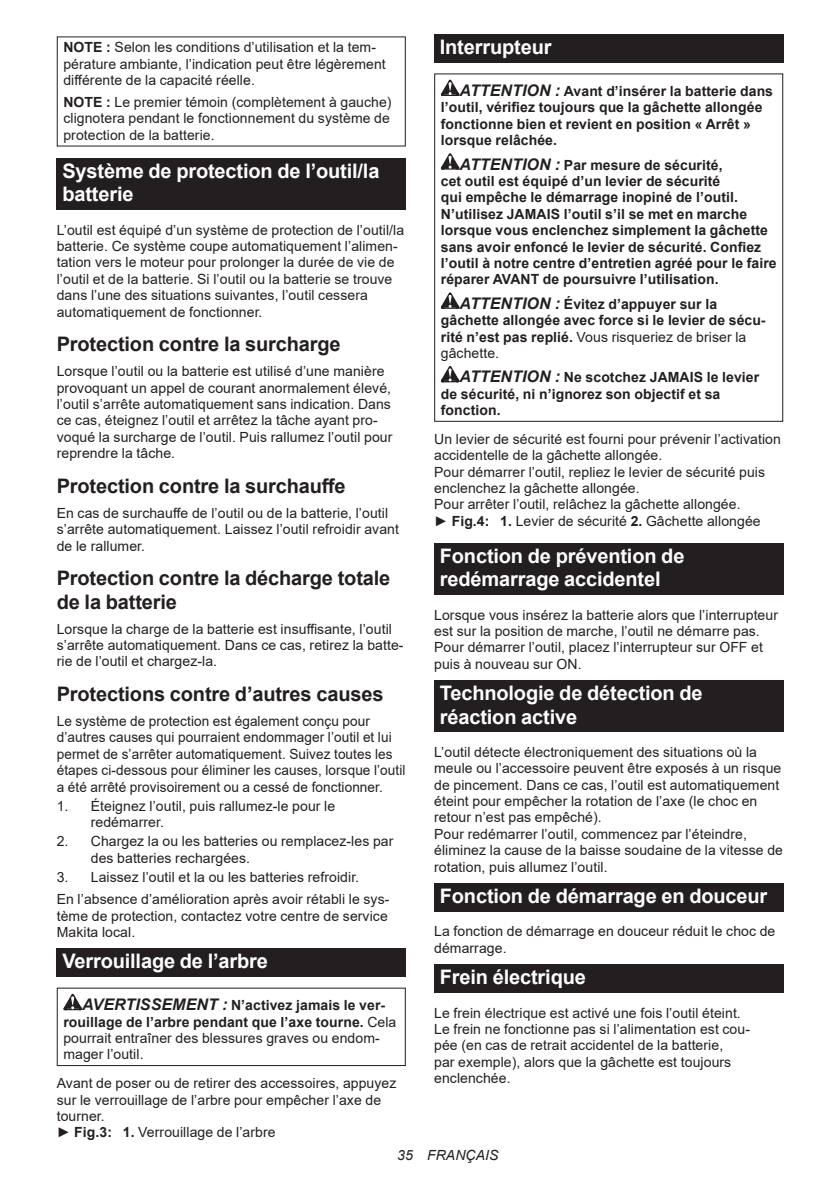
<style>
.page{position:relative;width:840px;height:1191px;background:#fff}
.page>*{position:absolute;margin:0;border:0;box-sizing:border-box;transform-origin:0 0}
.t1{font:700 20px/23.4px "Arial";letter-spacing:-.01em;color:#fff}
.t2{font:700 20px/23.4px "Arial";letter-spacing:-.01em;color:#231f20}
.t3{font:14px/16.4px "Arial";letter-spacing:.005em;color:#231f20}
.t4{font:700 14px/16.4px "Arial";letter-spacing:.005em;color:#231f20}
.t5{font:italic 14px "Arial";letter-spacing:.005em;color:#231f20}
.s1{font-weight:700}
.s2{font-style:italic;font-size:16px}
.s3{font-weight:400}
</style>
<div class="page">
<div style="left:57px;top:158px;width:348px;height:52px;background:#231f20"></div>
<div style="left:57px;top:948px;width:348px;height:28px;background:#231f20"></div>
<svg style="left:63px;top:993px;width:19px;height:17px"></svg>
<div style="left:57px;top:987px;width:348px;height:79px;border:1px solid #231f20"></div>
<div style="left:434px;top:34px;width:348px;height:29px;background:#231f20"></div>
<svg style="left:440px;top:80px;width:19px;height:16px"></svg>
<svg style="left:440px;top:153px;width:19px;height:17px"></svg>
<svg style="left:440px;top:292px;width:19px;height:17px"></svg>
<svg style="left:440px;top:366px;width:19px;height:16px"></svg>
<div style="left:434px;top:73px;width:348px;height:349px;border:1px solid #231f20"></div>
<div style="left:434px;top:543px;width:348px;height:52px;background:#231f20"></div>
<div style="left:434px;top:680px;width:348px;height:52px;background:#231f20"></div>
<div style="left:434px;top:883px;width:348px;height:28px;background:#231f20"></div>
<div style="left:434px;top:964px;width:348px;height:28px;background:#231f20"></div>
<p class="t3" style="left:63px;top:39px;width:324px"><span class="s1">NOTE :</span> Selon les conditions d’utilisation et la tem&shy;pérature ambiante, l’indication peut être légèrement différente de la capacité réelle.</p>
<p class="t3" style="left:63px;top:94px;width:329px"><span class="s1">NOTE :</span> Le premier témoin (complètement à gauche) clignotera pendant le fonctionnement du système de protection de la batterie.</p>
<h1 class="t1" style="left:62px;top:159px;width:318px">Système de protection de l’outil/la batterie</h1>
<p class="t3" style="left:57px;top:221px;width:349px">L’outil est équipé d’un système de protection de l’outil/la batterie. Ce système coupe automatiquement l’alimen&shy;tation vers le moteur pour prolonger la durée de vie de l’outil et de la batterie. Si l’outil ou la batterie se trouve dans l’une des situations suivantes, l’outil cessera automatiquement de fonctionner.</p>
<h1 class="t2" style="left:57px;top:333px;width:285px">Protection contre la surcharge</h1>
<p class="t3" style="left:57px;top:363px;width:337px">Lorsque l’outil ou la batterie est utilisé d’une manière provoquant un appel de courant anormalement élevé, l’outil s’arrête automatiquement sans indication. Dans ce cas, éteignez l’outil et arrêtez la tâche ayant pro&shy;voqué la surcharge de l’outil. Puis rallumez l’outil pour reprendre la tâche.</p>
<h1 class="t2" style="left:57px;top:474px;width:290px">Protection contre la surchauffe</h1>
<p class="t3" style="left:57px;top:504px;width:343px">En cas de surchauffe de l’outil ou de la batterie, l’outil s’arrête automatiquement. Laissez l’outil refroidir avant de le rallumer.</p>
<h1 class="t2" style="left:57px;top:567px;width:335px">Protection contre la décharge totale de la batterie</h1>
<p class="t3" style="left:57px;top:620px;width:348px">Lorsque la charge de la batterie est insuffisante, l’outil s’arrête automatiquement. Dans ce cas, retirez la batte&shy;rie de l’outil et chargez-la.</p>
<h1 class="t2" style="left:57px;top:682px;width:328px">Protections contre d’autres causes</h1>
<p class="t3" style="left:57px;top:713px;width:350px">Le système de protection est également conçu pour d’autres causes qui pourraient endommager l’outil et lui permet de s’arrêter automatiquement. Suivez toutes les étapes ci-dessous pour éliminer les causes, lorsque l’outil a été arrêté provisoirement ou a cessé de fonctionner.</p>
<p class="t3" style="left:91px;top:797px;width:246px;text-indent:-34px">1. Éteignez l’outil, puis rallumez-le pour le redémarrer.</p>
<p class="t3" style="left:91px;top:833px;width:304px;text-indent:-34px">2. Chargez la ou les batteries ou remplacez-les par des batteries rechargées.</p>
<p class="t3" style="left:57px;top:866px;width:334px;line-height:22px">3. Laissez l’outil et la ou les batteries refroidir.<br>En l’absence d’amélioration après avoir rétabli le sys-</p>
<p class="t3" style="left:57px;top:907px;width:332px">tème de protection, contactez votre centre de service<br>Makita local.</p>
<h1 class="t1" style="left:62px;top:949px;width:207px">Verrouillage de l’arbre</h1>
<p class="t4" style="left:63px;top:997px;width:334px;text-indent:19px"><span class="s2">AVERTISSEMENT :</span> N’activez jamais le ver&shy;rouillage de l’arbre pendant que l’axe tourne. <span class="s3">Cela pourrait entraîner des blessures graves ou endom&shy;mager l’outil.</span></p>
<p class="t3" style="left:57px;top:1075px;width:341px">Avant de poser ou de retirer des accessoires, appuyez sur le verrouillage de l’arbre pour empêcher l’axe de tourner.<br>► <span class="s1">Fig.3: 1.</span> Verrouillage de l’arbre</p>
<h1 class="t1" style="left:439px;top:36px;width:113px">Interrupteur</h1>
<p class="t4" style="left:440px;top:83px;width:333px;text-indent:19px"><span class="s2">ATTENTION :</span> Avant d’insérer la batterie dans l’outil, vérifiez toujours que la gâchette allongée fonctionne bien et revient en position « Arrêt » lorsque relâchée.</p>
<p class="t4" style="left:440px;top:157px;width:337px;text-indent:19px"><span class="s2">ATTENTION :</span> Par mesure de sécurité,<br>cet outil est équipé d’un levier de sécurité<br>qui empêche le démarrage inopiné de l’outil.<br>N’utilisez JAMAIS l’outil s’il se met en marche lorsque vous enclenchez simplement la gâchette sans avoir enfoncé le levier de sécurité. Confiez l’outil à notre centre d’entretien agréé pour le faire réparer AVANT de poursuivre l’utilisation.</p>
<p class="t4" style="left:440px;top:296px;width:326px;text-indent:19px"><span class="s2">ATTENTION :</span> Évitez d’appuyer sur la gâchette allongée avec force si le levier de sécu&shy;rité n’est pas replié. <span class="s3">Vous risqueriez de briser la gâchette.</span></p>
<p class="t4" style="left:440px;top:369px;width:320px;text-indent:19px"><span class="s2">ATTENTION :</span> Ne scotchez JAMAIS le levier de sécurité, ni n’ignorez son objectif et sa fonction.</p>
<p class="t3" style="left:434px;top:430px;width:348px">Un levier de sécurité est fourni pour prévenir l’activation accidentelle de la gâchette allongée.<br>Pour démarrer l’outil, repliez le levier de sécurité puis enclenchez la gâchette allongée.<br>Pour arrêter l’outil, relâchez la gâchette allongée.<br>► <span class="s1">Fig.4: 1.</span> Levier de sécurité <span class="s1">2.</span> Gâchette allongée</p>
<h1 class="t1" style="left:439px;top:544px;width:246px">Fonction de prévention de redémarrage accidentel</h1>
<p class="t3" style="left:434px;top:606px;width:345px">Lorsque vous insérez la batterie alors que l’interrupteur est sur la position de marche, l’outil ne démarre pas.<br>Pour démarrer l’outil, placez l’interrupteur sur OFF et puis à nouveau sur ON.</p>
<h1 class="t1" style="left:439px;top:681px;width:264px">Technologie de détection de réaction active</h1>
<p class="t3" style="left:434px;top:743px;width:350px">L’outil détecte électroniquement des situations où la meule ou l’accessoire peuvent être exposés à un risque de pincement. Dans ce cas, l’outil est automatiquement éteint pour empêcher la rotation de l’axe (le choc en retour n’est pas empêché).<br>Pour redémarrer l’outil, commencez par l’éteindre, éliminez la cause de la baisse soudaine de la vitesse de rotation, puis allumez l’outil.</p>
<h1 class="t1" style="left:439px;top:884px;width:329px">Fonction de démarrage en douceur</h1>
<p class="t3" style="left:434px;top:923px;width:342px">La fonction de démarrage en douceur réduit le choc de démarrage.</p>
<h1 class="t1" style="left:439px;top:965px;width:147px">Frein électrique</h1>
<p class="t3" style="left:434px;top:1004px;width:317px">Le frein électrique est activé une fois l’outil éteint.<br>Le frein ne fonctionne pas si l’alimentation est cou&shy;pée (en cas de retrait accidentel de la batterie,<br>par exemple), alors que la gâchette est toujours enclenchée.</p>
<p class="t5" style="left:397px;top:1146px;width:103px">35 FRANÇAIS</p>
</div>
